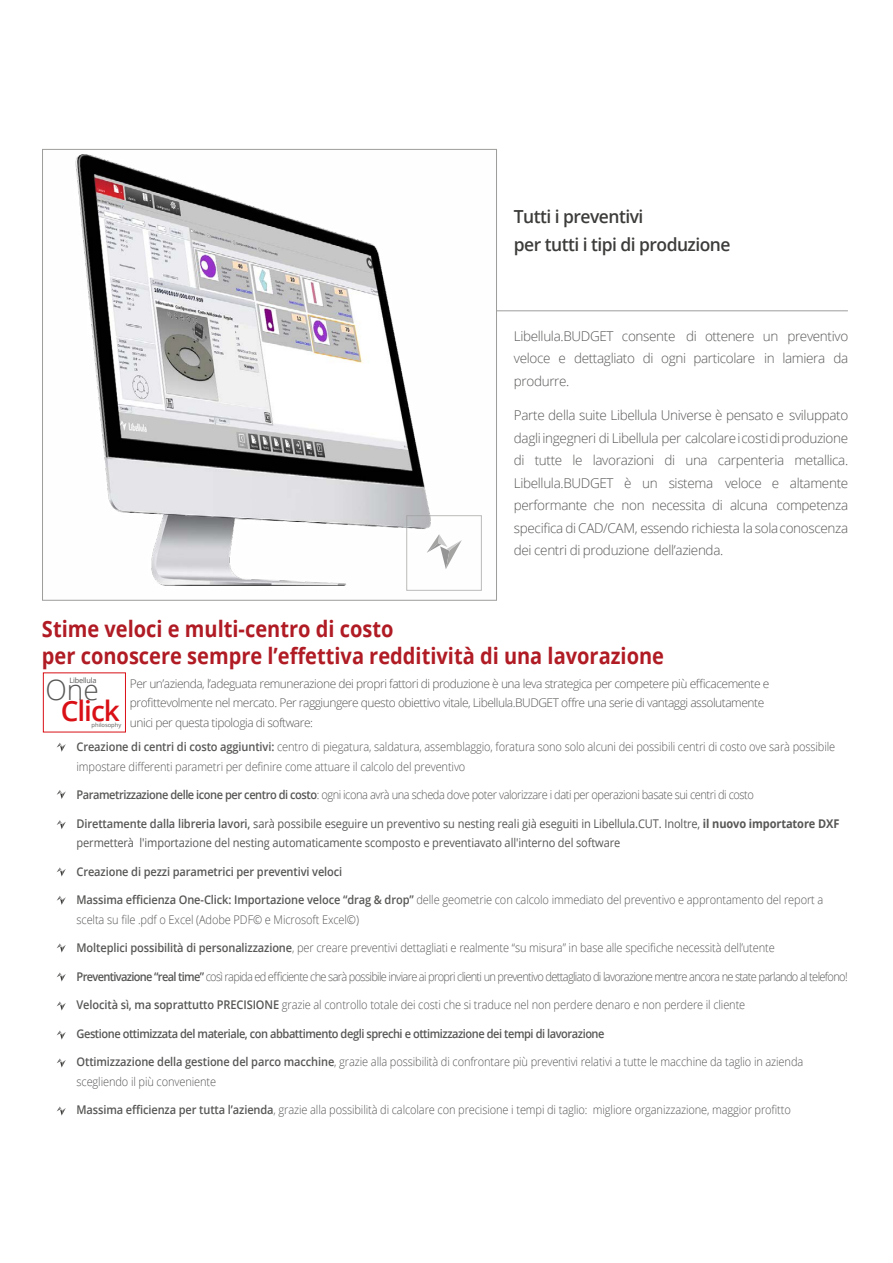
<style>
.page{position:relative;width:893px;height:1263px;background:#fff}
.page>*{position:absolute;margin:0;border:0;box-sizing:border-box;transform-origin:0 0}
.t1{font:600 28.05px "Open Sans";letter-spacing:-.035em;color:#d91016}
.t2{font:300 28.05px "Open Sans";color:#575756}
.t3{font:700 22.5px/27px "Open Sans";color:#b01b24;scale:.89 1}
.t4{font:600 18px/28.5px "Open Sans";letter-spacing:-.03em;color:#3c3c3b}
.t5{font:300 13.5px/22.5px "Open Sans";letter-spacing:-.025em;color:#575756;text-align:justify}
.t6{font:300 12px/19.5px "Open Sans";letter-spacing:-.01em;color:#575756;scale:.92 1}
.t7{font:300 12px/19.5px "Open Sans";letter-spacing:-.04em;color:#575756}
.t8{font:12px/19.5px "Open Sans";letter-spacing:-.01em;color:#575756;scale:.92 1}
.t9{font:300 12px "Open Sans";letter-spacing:-.06em;color:#575756;scale:.92 1}
.t10{font:300 12px "Open Sans";letter-spacing:-.04em;color:#575756;scale:.92 1}
.t11{font:600 12px "Open Sans";letter-spacing:-.04em;color:#575756;scale:.92 1}
.t12{font:600 12px "Open Sans";letter-spacing:-.01em;color:#575756;scale:.92 1}
.t13{font:7.35px "Open Sans";letter-spacing:-.025em;color:#575756}
.t14{font:5.7px "Open Sans";color:#575756}
.s1{font-weight:600}
.s2{font-weight:700}
</style>
<div class="page">
<img style="left:75px;top:154px;width:356px;height:432px">
<hr style="left:496px;top:310px;width:352px;height:1px;background:#9d9d9c">
<div style="left:43px;top:672px;width:83px;height:60px;border:1px solid #d91016"></div>
<svg style="left:427px;top:534px;width:35px;height:35px"></svg>
<div style="left:406px;top:515px;width:76px;height:76px;border:1px solid #9d9d9c"></div>
<svg style="left:57px;top:743px;width:9px;height:9px"></svg>
<svg style="left:57px;top:790px;width:9px;height:9px"></svg>
<svg style="left:57px;top:820px;width:9px;height:9px"></svg>
<svg style="left:57px;top:867px;width:9px;height:9px"></svg>
<svg style="left:57px;top:896px;width:9px;height:9px"></svg>
<svg style="left:57px;top:943px;width:9px;height:9px"></svg>
<svg style="left:57px;top:972px;width:9px;height:9px"></svg>
<svg style="left:57px;top:1001px;width:9px;height:9px"></svg>
<svg style="left:57px;top:1030px;width:9px;height:9px"></svg>
<svg style="left:57px;top:1058px;width:9px;height:9px"></svg>
<svg style="left:57px;top:1106px;width:9px;height:9px"></svg>
<h3 class="t4" style="left:514px;top:201px;width:218px">Tutti i preventivi<br>per tutti i tipi di produzione</h3>
<p class="t5" style="left:514px;top:324px;width:336px">Libellula.BUDGET consente di ottenere un preventivo veloce e dettagliato di ogni particolare in lamiera da produrre.</p>
<p class="t5" style="left:514px;top:404px;width:336px">Parte della suite Libellula Universe è pensato e sviluppato dagli ingegneri di Libellula per calcolare i costi di produzione di tutte le lavorazioni di una carpenteria metallica.<br>Libellula.BUDGET è un sistema veloce e altamente performante che non necessita di alcuna competenza specifica di CAD/CAM, essendo richiesta la sola conoscenza dei centri di produzione dell’azienda.</p>
<h2 class="t3" style="left:42px;top:615px;width:700px">Stime veloci e multi-centro di costo<br>per conoscere sempre l’effettiva redditività di una lavorazione</h2>
<p class="t7" style="left:130px;top:673px;width:641px">Per un’azienda, l’adeguata remunerazione dei propri fattori di produzione è una leva strategica per competere più efficacemente e profittevolmente nel mercato. Per raggiungere questo obiettivo vitale, Libellula.BUDGET offre una serie di vantaggi assolutamente unici per questa tipologia di software:</p>
<p class="t13" style="left:69px;top:675px;width:28px">Libellula</p>
<h1 class="t2" style="left:46px;top:670px;width:55px">One</h1>
<p class="t14" style="left:92px;top:721px;width:31px">philosophy</p>
<h1 class="t1" style="left:61px;top:692px;width:61px">Click</h1>
<p class="t6" style="left:77px;top:737px;width:826px"><span class="s1">Creazione di centri di costo aggiuntivi:</span> centro di piegatura, saldatura, assemblaggio, foratura sono solo alcuni dei possibili centri di costo ove sarà possibile impostare differenti parametri per definire come attuare il calcolo del preventivo</p>
<p class="t10" style="left:77px;top:787px;width:738px"><span class="s1">Parametrizzazione delle icone per centro di costo</span>: ogni icona avrà una scheda dove poter valorizzare i dati per operazioni basate sui centri di costo</p>
<p class="t8" style="left:77px;top:813px;width:831px"><span class="s1">Direttamente dalla libreria lavori,</span> sarà possibile eseguire un preventivo su nesting reali già eseguiti in Libellula.CUT. Inoltre, <span class="s2">il nuovo importatore DXF </span>permetterà l'importazione del nesting automaticamente scomposto e preventiavato all'interno del software</p>
<p class="t12" style="left:77px;top:863px;width:290px">Creazione di pezzi parametrici per preventivi veloci</p>
<p class="t6" style="left:77px;top:890px;width:813px"><span class="s1">Massima efficienza One-Click: Importazione veloce “drag &amp; drop”</span> delle geometrie con calcolo immediato del preventivo e approntamento del report a scelta su file .pdf o Excel (Adobe PDF© e Microsoft Excel©)</p>
<p class="t6" style="left:77px;top:938px;width:761px"><span class="s1">Molteplici possibilità di personalizzazione</span>, per creare preventivi dettagliati e realmente “su misura” in base alle specifiche necessità dell’utente</p>
<p class="t9" style="left:77px;top:968px;width:840px"><span class="s1">Preventivazione “real time”</span> così rapida ed efficiente che sarà possibile inviare ai propri clienti un preventivo dettagliato di lavorazione mentre ancora ne state parlando al telefono!</p>
<p class="t6" style="left:77px;top:995px;width:728px"><span class="s1">Velocità sì, ma soprattutto PRECISIONE</span> grazie al controllo totale dei costi che si traduce nel non perdere denaro e non perdere il cliente</p>
<p class="t11" style="left:77px;top:1025px;width:575px">Gestione ottimizzata del materiale, con abbattimento degli sprechi e ottimizzazione dei tempi di lavorazione</p>
<p class="t6" style="left:77px;top:1052px;width:791px"><span class="s1">Ottimizzazione della gestione del parco macchine</span>, grazie alla possibilità di confrontare più preventivi relativi a tutte le macchine da taglio in azienda scegliendo il più conveniente</p>
<p class="t6" style="left:77px;top:1100px;width:778px"><span class="s1">Massima efficienza per tutta l’azienda</span>, grazie alla possibilità di calcolare con precisione i tempi di taglio: migliore organizzazione, maggior profitto</p>
</div>
